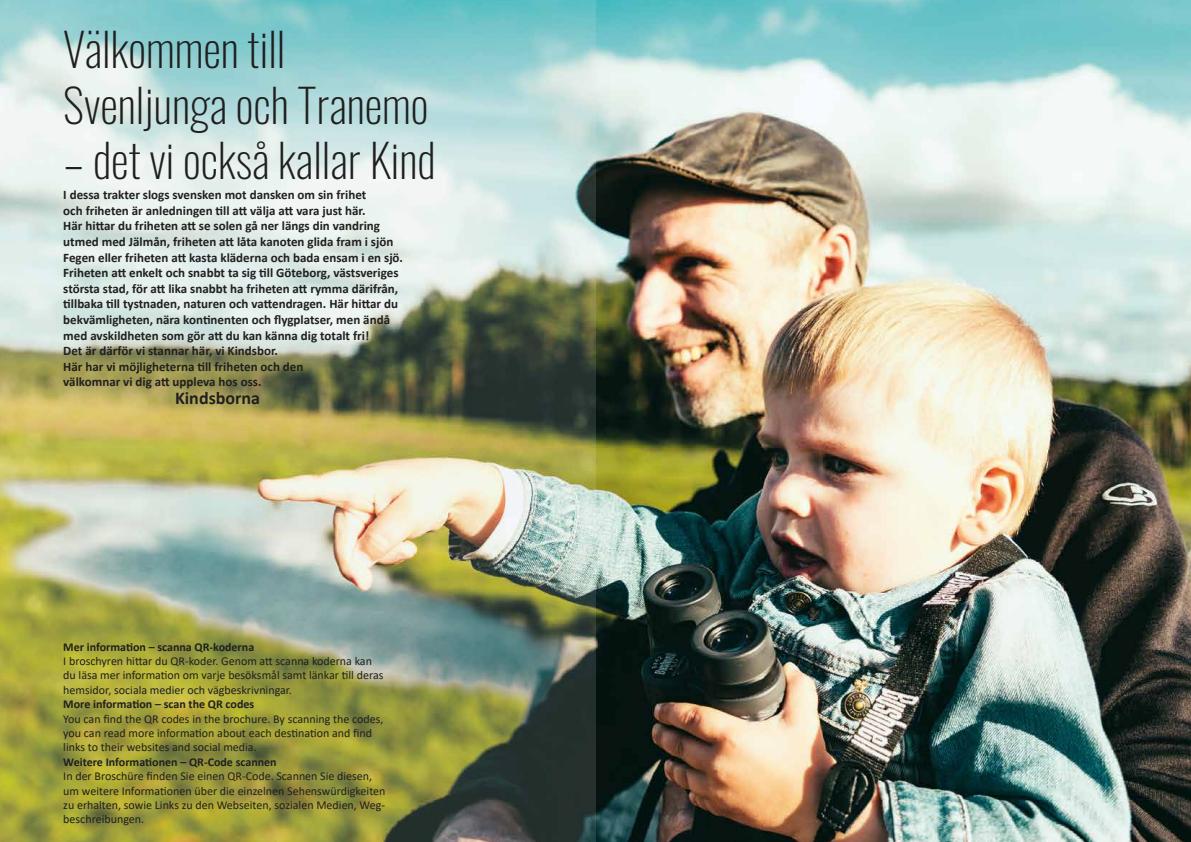
<style>
.page{position:relative;width:1191px;height:842px;background:#fff}
.page>*{position:absolute;margin:0;border:0;box-sizing:border-box;transform-origin:0 0}
.t1{font:200 46px/55.2px "Oswald";color:#000}
.t2{font:700 18px "Calibri";color:#000}
.t3{font:700 13px/15.6px "Calibri";color:#000}
.t4{font:12px/14.4px "Calibri";color:#000}
.t5{font:700 12px "Calibri";color:#000}
</style>
<div class="page">
<img style="left:595px;top:0;width:596px;height:842px">
<img style="left:0;top:0;width:595px;height:842px">
<h1 class="t1" style="left:63px;top:17px;width:367px">Välkommen till<br>Svenljunga och Tranemo</h1>
<h1 class="t1" style="left:63px;top:127px;width:374px">– det vi också kallar Kind</h1>
<p class="t3" style="left:63px;top:187px;width:341px">I dessa trakter slogs svensken mot dansken om sin frihet<br>och friheten är anledningen till att välja att vara just här.<br>Här hittar du friheten att se solen gå ner längs din vandring utmed med Jälmån, friheten att låta kanoten glida fram i sjön Fegen eller friheten att kasta kläderna och bada ensam i en sjö.<br>Friheten att enkelt och snabbt ta sig till Göteborg, västsveriges största stad, för att lika snabbt ha friheten att rymma därifrån, tillbaka till tystnaden, naturen och vattendragen. Här hittar du bekvämligheten, nära kontinenten och flygplatser, men ändå med avskildheten som gör att du kan känna dig totalt fri!<br>Det är därför vi stannar här, vi Kindsbor.<br>Här har vi möjligheterna till friheten och den<br>välkomnar vi dig att uppleva hos oss.</p>
<h2 class="t2" style="left:175px;top:386px;width:87px">Kindsborna</h2>
<p class="t5" style="left:63px;top:638px;width:192px">Mer information – scanna QR-koderna</p>
<p class="t4" style="left:63px;top:653px;width:321px">I broschyren hittar du QR-koder. Genom att scanna koderna kan du läsa mer information om varje besöksmål samt länkar till deras hemsidor, sociala medier och vägbeskrivningar.</p>
<p class="t5" style="left:63px;top:696px;width:192px">More information – scan the QR codes</p>
<p class="t4" style="left:63px;top:711px;width:322px">You can find the QR codes in the brochure. By scanning the codes, you can read more information about each destination and find links to their websites and social media.</p>
<p class="t5" style="left:63px;top:753px;width:215px">Weitere Informationen – QR-Code scannen</p>
<p class="t4" style="left:63px;top:769px;width:324px">In der Broschüre finden Sie einen QR-Code. Scannen Sie diesen, um weitere Informationen über die einzelnen Sehenswürdigkeiten zu erhalten, sowie Links zu den Webseiten, sozialen Medien, Weg&shy;beschreibungen.</p>
</div>
